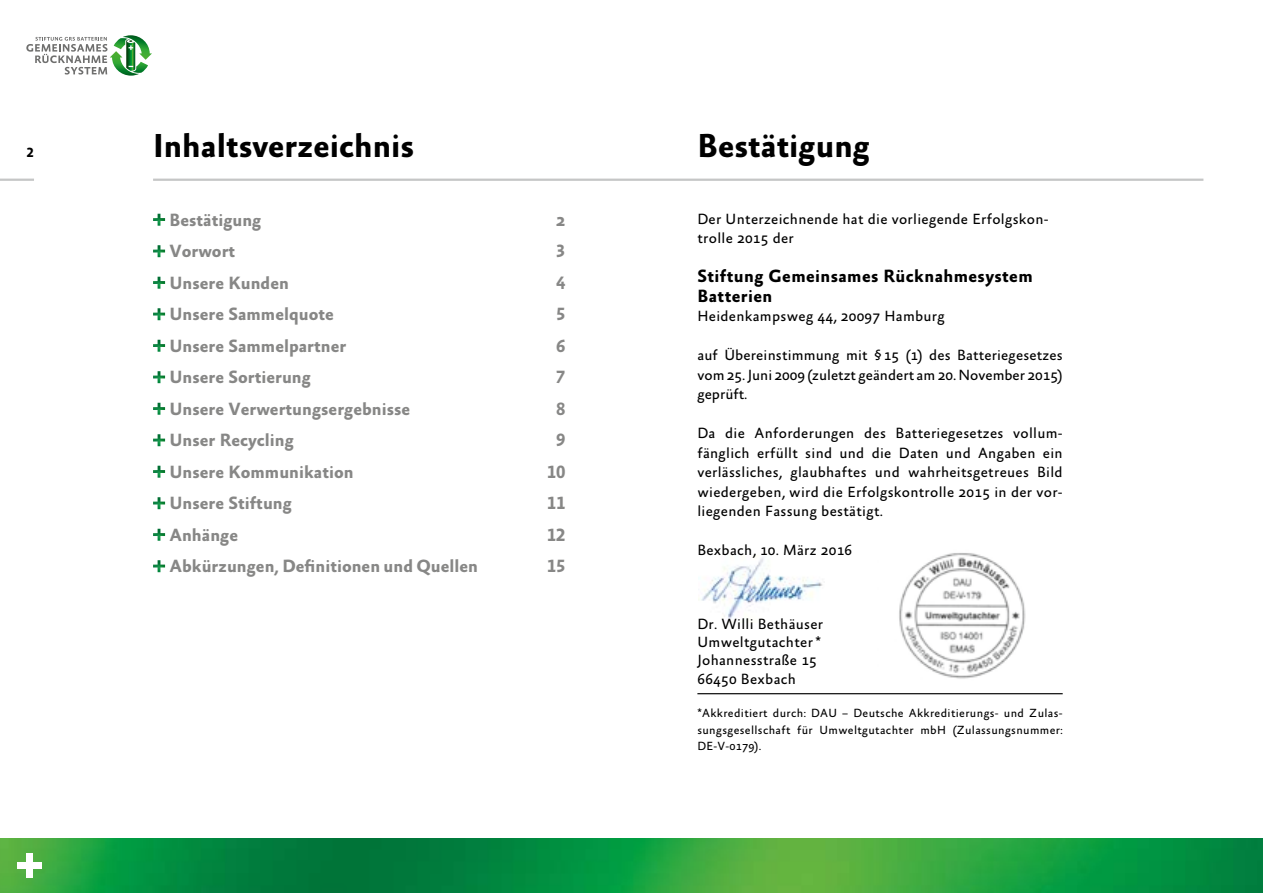
<style>
.page{position:relative;width:1263px;height:893px;background:#fff}
.page>*{position:absolute;margin:0;border:0;box-sizing:border-box;transform-origin:0 0}
.t1{font:700 33.75px "Absara Sans OT";color:#000}
.t2{font:700 18px/31.5px "Absara Sans OT";color:#878786}
.t3{font:700 18px/19.5px "Absara Sans OT";letter-spacing:.02em;color:#000}
.t4{font:15px/19.5px "Absara Sans OT";letter-spacing:.02em;color:#000}
.t5{font:700 13.5px "Absara Sans OT";color:#000}
.t6{font:12px/16.5px "Absara Sans OT";letter-spacing:.03em;color:#000;text-align:justify}
</style>
<div class="page">
<img style="left:0;top:839px;width:1263px;height:54px">
<hr style="left:0;top:179px;width:34px;height:2px;background:#c5c6c6">
<hr style="left:153px;top:179px;width:1050px;height:2px;background:#c5c6c6">
<div style="left:17px;top:863px;width:25px;height:6px;background:#fff"></div>
<div style="left:26px;top:854px;width:7px;height:24px;background:#fff"></div>
<svg style="left:26px;top:35px;width:126px;height:41px"></svg>
<img style="left:701px;top:557px;width:122px;height:66px">
<img style="left:899px;top:553px;width:127px;height:126px">
<svg style="left:153px;top:214px;width:12px;height:12px"></svg>
<svg style="left:153px;top:245px;width:12px;height:12px"></svg>
<svg style="left:153px;top:340px;width:12px;height:12px"></svg>
<svg style="left:153px;top:277px;width:12px;height:12px"></svg>
<svg style="left:153px;top:371px;width:12px;height:12px"></svg>
<svg style="left:153px;top:308px;width:12px;height:12px"></svg>
<svg style="left:153px;top:403px;width:12px;height:12px"></svg>
<svg style="left:153px;top:434px;width:12px;height:12px"></svg>
<svg style="left:153px;top:466px;width:12px;height:12px"></svg>
<svg style="left:153px;top:497px;width:12px;height:12px"></svg>
<svg style="left:153px;top:529px;width:12px;height:12px"></svg>
<svg style="left:153px;top:560px;width:12px;height:12px"></svg>
<hr style="left:697px;top:693px;width:366px;height:1px;background:#000">
<p class="t5" style="left:27px;top:145px;width:9px">2</p>
<h1 class="t1" style="left:153px;top:128px;width:263px">Inhaltsverzeichnis</h1>
<h1 class="t1" style="left:697px;top:129px;width:174px">Bestätigung</h1>
<p class="t2" style="left:169px;top:205px;width:310px">Bestätigung<br>Vorwort<br>Unsere Kunden<br>Unsere Sammelquote<br>Unsere Sammelpartner<br>Unsere Sortierung<br>Unsere Verwertungsergebnisse<br>Unser Recycling<br>Unsere Kommunikation<br>Unsere Stiftung<br>Anhänge<br>Abkürzungen, Definitionen und Quellen</p>
<p class="t2" style="left:547px;top:205px;width:20px;text-align:center">2<br>3<br>4<br>5<br>6<br>7<br>8<br>9<br>10<br>11<br>12<br>15</p>
<p class="t4" style="left:697px;top:210px;width:352px">Der Unterzeichnende hat die vorliegende Erfolgskon&shy;trolle 2015 der</p>
<p class="t3" style="left:697px;top:268px;width:337px">Stiftung Gemeinsames Rücknahmesystem<br>Batterien</p>
<p class="t4" style="left:697px;top:307px;width:249px">Heidenkampsweg 44, 20097 Hamburg</p>
<p class="t4" style="left:697px;top:346px;width:367px;text-align:justify">auf Übereinstimmung mit § 15 (1) des Batteriegesetzes vom 25. Juni 2009 (zuletzt geändert am 20. November 2015) geprüft.</p>
<p class="t4" style="left:697px;top:424px;width:367px;text-align:justify">Da die Anforderungen des Batteriegesetzes vollum&shy;fänglich erfüllt sind und die Daten und Angaben ein verlässliches, glaubhaftes und wahrheitsgetreues Bild wiedergeben, wird die Erfolgskontrolle 2015 in der vor&shy;liegenden Fassung bestätigt.</p>
<p class="t4" style="left:697px;top:541px;width:156px">Bexbach, 10. März 2016</p>
<p class="t4" style="left:697px;top:616px;width:127px;line-height:18px">Dr. Willi Bethäuser<br>Umweltgutachter*<br>Johannesstraße 15</p>
<p class="t4" style="left:697px;top:670px;width:100px">66450 Bexbach</p>
<p class="t6" style="left:697px;top:706px;width:367px">*Akkreditiert durch: DAU – Deutsche Akkreditierungs- und Zulas&shy;sungsgesellschaft für Umweltgutachter mbH (Zulassungsnummer:<br>DE-V-0179).</p>
</div>
